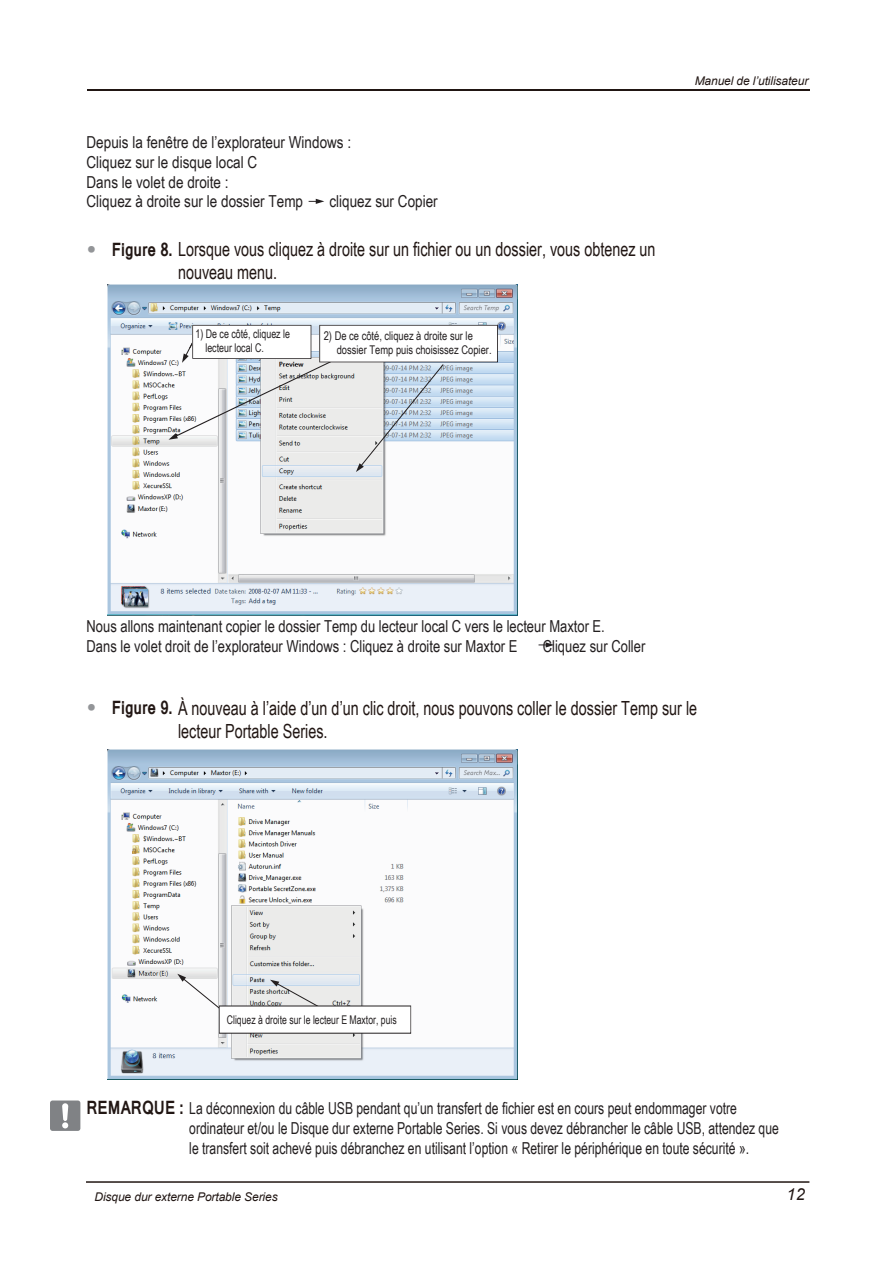
<style>
.page{position:relative;width:893px;height:1263px;background:#fff}
.page>*{position:absolute;margin:0;border:0;box-sizing:border-box;transform-origin:0 0}
.t1{font:300 condensed 27px "Helvetica Neue LT Com";color:#939598}
.t2{font:19.5px/23.4px "Arial Narrow";color:#211613;scale:.9 1}
.t3{font:16.5px/19.8px "Arial Narrow";color:#231f20;scale:.9 1}
.t4{font:16.5px/19.8px "Arial Narrow";color:#231f20;scale:.96 1}
.t5{font:16.5px/19.8px "Arial Narrow";color:#231f20}
.t6{font:italic 16.5px "Arial";color:#211613}
.t7{font:12px/14.4px "Arial Narrow";color:#231f20;scale:.95 1}
.t8{font:italic 12px "Arial";letter-spacing:-.01em;color:#211613}
.t9{font:12px "Arial Narrow";color:#231f20;scale:.88 1}
.t10{font:12px/14.4px "Arial Narrow";color:#231f20;scale:.9 1}
.s1{font-family:"Kartika";font-weight:700;font-size:18px}
.s2{font-family:"Kartika";font-weight:700;font-size:18px;color:#211613}
</style>
<div class="page">
<img style="left:108px;top:749px;width:410px;height:330px">
<img style="left:108px;top:285px;width:410px;height:330px">
<hr style="left:87px;top:89px;width:722px;height:2px;background:#211613">
<hr style="left:86px;top:1181px;width:723px;height:2px;background:#211613">
<svg style="left:309px;top:199px;width:15px;height:5px"></svg>
<svg style="left:538px;top:642px;width:16px;height:5px"></svg>
<div style="left:50px;top:1100px;width:30px;height:31px;background:#808285;border-radius:3px"></div>
<svg style="left:62px;top:1103px;width:6px;height:25px"></svg>
<svg style="left:169px;top:325px;width:329px;height:147px"></svg>
<svg style="left:177px;top:974px;width:234px;height:60px"></svg>
<p class="t5" style="left:87px;top:132px;width:266px">Depuis la fenêtre de l’explorateur Windows :<br>Cliquez sur le disque local C<br>Dans le volet de droite :<br>Cliquez à droite sur le dossier Temp</p>
<p class="t5" style="left:329px;top:191px;width:110px">cliquez sur Copier</p>
<h1 class="t1" style="left:87px;top:236px;width:12px">•</h1>
<p class="t2" style="left:178px;top:237px;width:532px;text-indent:-66px"><span class="s1">Figure 8.</span> Lorsque vous cliquez à droite sur un fichier ou un dossier, vous obtenez un nouveau menu.</p>
<p class="t10" style="left:205px;top:326px;width:96px;text-indent:-10px">1) De ce côté, cliquez le lecteur local C.</p>
<p class="t7" style="left:337px;top:328px;width:164px;text-indent:-13px">2) De ce côté, cliquez à droite sur le dossier Temp puis choisissez Copier.</p>
<p class="t8" style="left:695px;top:73px;width:115px">Manuel de l’utilisateur</p>
<p class="t4" style="left:87px;top:615px;width:541px">Nous allons maintenant copier le dossier Temp du lecteur local C vers le lecteur Maxtor E.<br>Dans le volet droit de l’explorateur Windows : Cliquez à droite sur Maxtor E</p>
<p class="t4" style="left:543px;top:635px;width:108px">Cliquez sur Coller</p>
<h1 class="t1" style="left:87px;top:693px;width:12px">•</h1>
<p class="t2" style="left:178px;top:696px;width:578px;text-indent:-66px"><span class="s1">Figure 9.</span> À nouveau à l’aide d’un d’un clic droit, nous pouvons coller le dossier Temp sur le lecteur Portable Series.</p>
<p class="t9" style="left:227px;top:1010px;width:195px">Cliquez à droite sur le lecteur E Maxtor, puis</p>
<p class="t3" style="left:189px;top:1098px;width:657px;text-indent:-103px"><span class="s2">REMARQUE :</span> La déconnexion du câble USB pendant qu’un transfert de fichier est en cours peut endommager votre ordinateur et/ou le Disque dur externe Portable Series. Si vous devez débrancher le câble USB, attendez que le transfert soit achevé puis débranchez en utilisant l’option « Retirer le périphérique en toute sécurité ».</p>
<p class="t8" style="left:95px;top:1188px;width:185px">Disque dur externe Portable Series</p>
<p class="t6" style="left:787px;top:1183px;width:20px">12</p>
</div>
